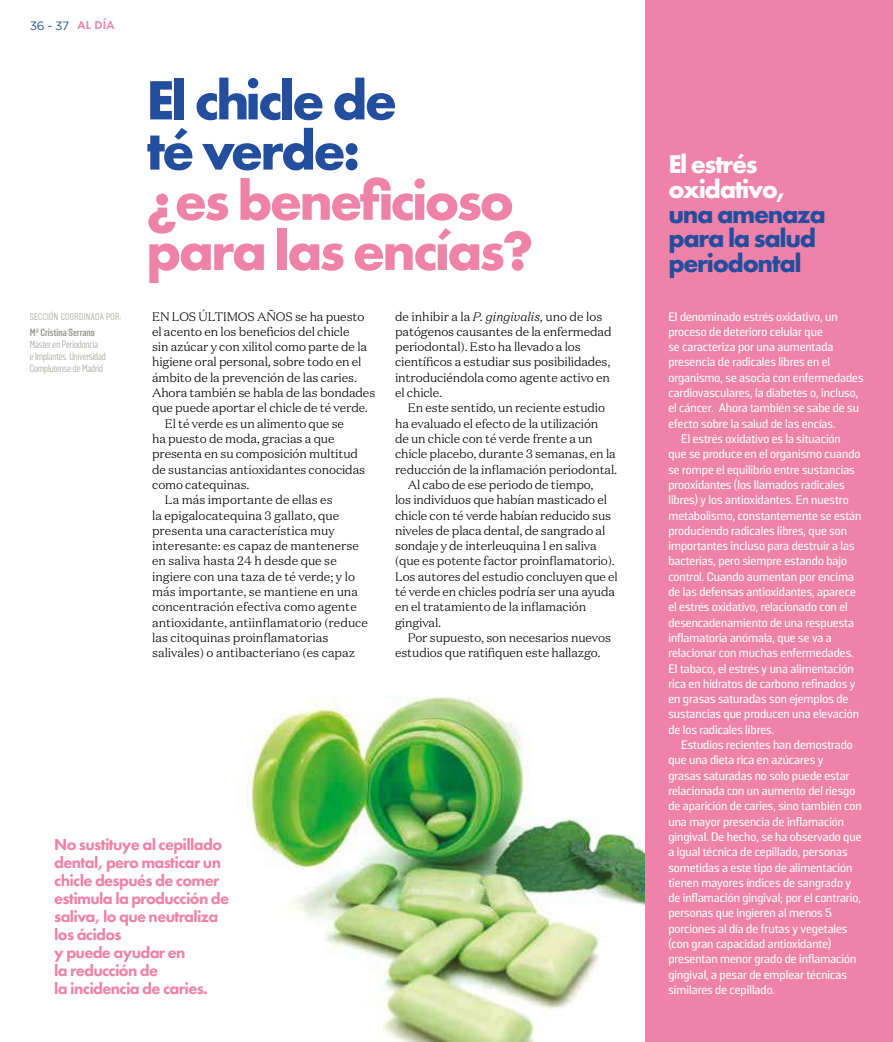
<style>
.page{position:relative;width:893px;height:1042px;background:#fff}
.page>*{position:absolute;margin:0;border:0;box-sizing:border-box;transform-origin:0 0}
.t1{font:700 57.3px/50.1px "Futura PT";letter-spacing:-.05em;color:#ee82a8}
.t2{font:700 57.3px/50.1px "Futura PT";letter-spacing:-.05em;color:#234e9e}
.t3{font:700 26.7px/25px "Futura PT";letter-spacing:-.05em;color:#234e9e}
.t4{font:700 26.7px/25px "Futura PT";letter-spacing:-.05em;color:#fff}
.t5{font:800 16.5px/18px "Futura PT";letter-spacing:-.04em;color:#ee82a8}
.t6{font:500 12.3px "Solido";color:#fff}
.t7{font:300 12.3px/15.3px "Domaine Text";letter-spacing:-.01em;color:#000}
.t8{font:12px "Gotham";color:#234e9e}
.t9{font:600 12px "Futura PT";color:#ee82a8}
.t10{font:300 10.5px/12px "Solido Condensed";color:#9d9b91}
.t11{font:700 10.5px "Solido Condensed";color:#9d9b91}
.t12{font:300 9.75px "Solido Condensed";letter-spacing:.04em;color:#9d9b91}
.s1{font-style:italic}
</style>
<div class="page">
<img style="left:247px;top:696px;width:398px;height:346px">
<div style="left:645px;top:0;width:248px;height:1042px;background:#ee82a8"></div>
<p class="t8" style="left:30px;top:19px;width:41px">36 - 37</p>
<p class="t9" style="left:77px;top:18px;width:39px">AL DÍA</p>
<p class="t12" style="left:30px;top:311px;width:93px">SECCIÓN COORDINADA POR:</p>
<p class="t11" style="left:30px;top:326px;width:67px">Mª Cristina Serrano</p>
<p class="t10" style="left:30px;top:339px;width:78px">Máster en Periodoncia<br>e Implantes. Universidad<br>Complutense de Madrid</p>
<h1 class="t2" style="left:146px;top:74px;width:252px">El chicle de té verde:</h1>
<h1 class="t1" style="left:146px;top:174px;width:389px">¿es beneficioso para las encías?</h1>
<p class="t7" style="left:152px;top:308px;width:214px">EN LOS ÚLTIMOS AÑOS se ha puesto</p>
<p class="t7" style="left:152px;top:324px;width:199px">el acento en los beneficios del chicle</p>
<p class="t7" style="left:152px;top:339px;width:216px">sin azúcar y con xilitol como parte de la</p>
<p class="t7" style="left:152px;top:354px;width:211px">higiene oral personal, sobre todo en el</p>
<p class="t7" style="left:152px;top:370px;width:206px">ámbito de la prevención de las caries.</p>
<p class="t7" style="left:152px;top:385px;width:225px">Ahora también se habla de las bondades</p>
<p class="t7" style="left:152px;top:400px;width:217px">que puede aportar el chicle de té verde.</p>
<p class="t7" style="left:165px;top:415px;width:181px">El té verde es un alimento que se</p>
<p class="t7" style="left:152px;top:431px;width:184px">ha puesto de moda, gracias a que</p>
<p class="t7" style="left:152px;top:446px;width:207px">presenta en su composición multitud</p>
<p class="t7" style="left:152px;top:461px;width:215px">de sustancias antioxidantes conocidas</p>
<p class="t7" style="left:152px;top:477px;width:99px">como catequinas.</p>
<p class="t7" style="left:165px;top:492px;width:169px">La más importante de ellas es</p>
<p class="t7" style="left:152px;top:507px;width:189px">la epigalocatequina 3 gallato, que</p>
<p class="t7" style="left:152px;top:523px;width:184px">presenta una característica muy</p>
<p class="t7" style="left:152px;top:538px;width:208px">interesante: es capaz de mantenerse</p>
<p class="t7" style="left:152px;top:553px;width:186px">en saliva hasta 24 h desde que se</p>
<p class="t7" style="left:152px;top:568px;width:204px">ingiere con una taza de té verde; y lo</p>
<p class="t7" style="left:152px;top:584px;width:207px">más importante, se mantiene en una</p>
<p class="t7" style="left:152px;top:599px;width:206px">concentración efectiva como agente</p>
<p class="t7" style="left:152px;top:614px;width:217px">antioxidante, antiinflamatorio (reduce</p>
<p class="t7" style="left:152px;top:630px;width:178px">las citoquinas proinflamatorias</p>
<p class="t7" style="left:152px;top:645px;width:205px">salivales) o antibacteriano (es capaz</p>
<p class="t7" style="left:395px;top:308px;width:218px">de inhibir a la <span class="s1">P. gingivalis</span>, uno de los patógenos causantes de la enfermedad periodontal). Esto ha llevado a los científicos a estudiar sus posibilidades, introduciéndola como agente activo en el chicle.</p>
<p class="t7" style="left:408px;top:400px;width:199px">En este sentido, un reciente estudio</p>
<p class="t7" style="left:395px;top:415px;width:205px">ha evaluado el efecto de la utilización</p>
<p class="t7" style="left:395px;top:431px;width:199px">de un chicle con té verde frente a un</p>
<p class="t7" style="left:395px;top:446px;width:222px">chicle placebo, durante 3 semanas, en la</p>
<p class="t7" style="left:395px;top:461px;width:224px">reducción de la inflamación periodontal.</p>
<p class="t7" style="left:408px;top:477px;width:187px">Al cabo de ese periodo de tiempo,</p>
<p class="t7" style="left:395px;top:492px;width:213px">los individuos que habían masticado el</p>
<p class="t7" style="left:395px;top:507px;width:218px">chicle con té verde habían reducido sus</p>
<p class="t7" style="left:395px;top:523px;width:212px">niveles de placa dental, de sangrado al</p>
<p class="t7" style="left:395px;top:538px;width:203px">sondaje y de interleuquina 1 en saliva</p>
<p class="t7" style="left:395px;top:553px;width:221px">(que es potente factor proinflamatorio).</p>
<p class="t7" style="left:395px;top:568px;width:224px">Los autores del estudio concluyen que el</p>
<p class="t7" style="left:395px;top:584px;width:221px">té verde en chicles podría ser una ayuda</p>
<p class="t7" style="left:395px;top:599px;width:193px">en el tratamiento de la inflamación</p>
<p class="t7" style="left:395px;top:614px;width:48px">gingival.</p>
<p class="t7" style="left:408px;top:630px;width:205px">Por supuesto, son necesarios nuevos</p>
<p class="t7" style="left:395px;top:645px;width:207px">estudios que ratifiquen este hallazgo.</p>
<h3 class="t5" style="left:54px;top:835px;width:177px">No sustituye al cepillado dental, pero masticar un chicle después de comer estimula la producción de saliva, lo que neutraliza los ácidos<br>y puede ayudar en<br>la reducción de<br>la incidencia de caries.</h3>
<h2 class="t4" style="left:668px;top:150px;width:121px">El estrés oxidativo,</h2>
<h2 class="t3" style="left:668px;top:200px;width:159px">una amenaza para la salud periodontal</h2>
<p class="t6" style="left:668px;top:309px;width:171px">El denominado estrés oxidativo, un</p>
<p class="t6" style="left:668px;top:324px;width:156px">proceso de deterioro celular que</p>
<p class="t6" style="left:668px;top:340px;width:167px">se caracteriza por una aumentada</p>
<p class="t6" style="left:668px;top:355px;width:163px">presencia de radicales libres en el</p>
<p class="t6" style="left:668px;top:370px;width:197px">organismo, se asocia con enfermedades</p>
<p class="t6" style="left:668px;top:386px;width:191px">cardiovasculares, la diabetes o, incluso,</p>
<p class="t6" style="left:668px;top:401px;width:192px">el cáncer. Ahora también se sabe de su</p>
<p class="t6" style="left:668px;top:416px;width:169px">efecto sobre la salud de las encías.</p>
<p class="t6" style="left:681px;top:432px;width:161px">El estrés oxidativo es la situación</p>
<p class="t6" style="left:668px;top:447px;width:194px">que se produce en el organismo cuando</p>
<p class="t6" style="left:668px;top:462px;width:188px">se rompe el equilibrio entre sustancias</p>
<p class="t6" style="left:668px;top:477px;width:178px">prooxidantes (los llamados radicales</p>
<p class="t6" style="left:668px;top:493px;width:182px">libres) y los antioxidantes. En nuestro</p>
<p class="t6" style="left:668px;top:508px;width:195px">metabolismo, constantemente se están</p>
<p class="t6" style="left:668px;top:523px;width:180px">produciendo radicales libres, que son</p>
<p class="t6" style="left:668px;top:539px;width:188px">importantes incluso para destruir a las</p>
<p class="t6" style="left:668px;top:554px;width:180px">bacterias, pero siempre estando bajo</p>
<p class="t6" style="left:668px;top:569px;width:187px">control. Cuando aumentan por encima</p>
<p class="t6" style="left:668px;top:585px;width:189px">de las defensas antioxidantes, aparece</p>
<p class="t6" style="left:668px;top:600px;width:181px">el estrés oxidativo, relacionado con el</p>
<p class="t6" style="left:668px;top:615px;width:187px">desencadenamiento de una respuesta</p>
<p class="t6" style="left:668px;top:630px;width:165px">inflamatoria anómala, que se va a</p>
<p class="t6" style="left:668px;top:646px;width:187px">relacionar con muchas enfermedades.</p>
<p class="t6" style="left:668px;top:661px;width:187px">El tabaco, el estrés y una alimentación</p>
<p class="t6" style="left:668px;top:676px;width:189px">rica en hidratos de carbono refinados y</p>
<p class="t6" style="left:668px;top:692px;width:181px">en grasas saturadas son ejemplos de</p>
<p class="t6" style="left:668px;top:707px;width:192px">sustancias que producen una elevación</p>
<p class="t6" style="left:668px;top:722px;width:107px">de los radicales libres.</p>
<p class="t6" style="left:681px;top:738px;width:173px">Estudios recientes han demostrado</p>
<p class="t6" style="left:668px;top:753px;width:156px">que una dieta rica en azúcares y</p>
<p class="t6" style="left:668px;top:768px;width:183px">grasas saturadas no solo puede estar</p>
<p class="t6" style="left:668px;top:783px;width:188px">relacionada con un aumento del riesgo</p>
<p class="t6" style="left:668px;top:799px;width:195px">de aparición de caries, sino también con</p>
<p class="t6" style="left:668px;top:814px;width:177px">una mayor presencia de inflamación</p>
<p class="t6" style="left:668px;top:829px;width:195px">gingival. De hecho, se ha observado que</p>
<p class="t6" style="left:668px;top:845px;width:181px">a igual técnica de cepillado, personas</p>
<p class="t6" style="left:668px;top:860px;width:185px">sometidas a este tipo de alimentación</p>
<p class="t6" style="left:668px;top:875px;width:184px">tienen mayores índices de sangrado y</p>
<p class="t6" style="left:668px;top:891px;width:194px">de inflamación gingival; por el contrario,</p>
<p class="t6" style="left:668px;top:906px;width:165px">personas que ingieren al menos 5</p>
<p class="t6" style="left:668px;top:921px;width:181px">porciones al día de frutas y vegetales</p>
<p class="t6" style="left:668px;top:936px;width:165px">(con gran capacidad antioxidante)</p>
<p class="t6" style="left:668px;top:952px;width:189px">presentan menor grado de inflamación</p>
<p class="t6" style="left:668px;top:967px;width:180px">gingival, a pesar de emplear técnicas</p>
<p class="t6" style="left:668px;top:982px;width:108px">similares de cepillado.</p>
</div>
